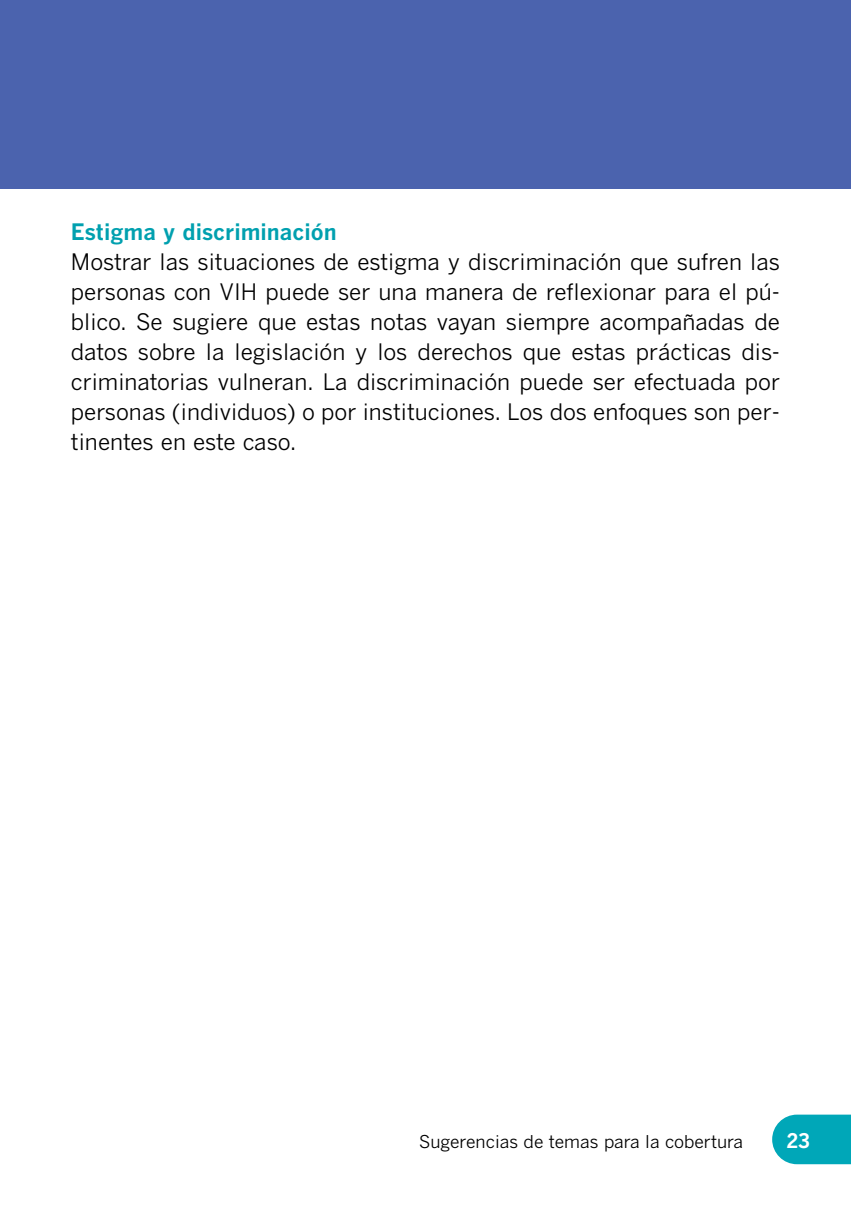
<style>
.page{position:relative;width:851px;height:1205px;background:#fff}
.page>*{position:absolute;margin:0;border:0;box-sizing:border-box;transform-origin:0 0}
.t1{font:22.5px/30px "Benton Gothic";color:#000;text-align:justify}
.t2{font:700 22.5px "Benton Gothic";color:#00a0af}
.t3{font:700 20px "Benton Gothic";color:#fff}
.t4{font:17.5px "Benton Gothic";color:#000}
</style>
<div class="page">
<svg style="left:772px;top:1114px;width:78px;height:50px;background:#14aebd"></svg>
<div style="left:0;top:0;width:850px;height:189px;background:#4b63ae"></div>
<p class="t2" style="left:71px;top:218px;width:267px">Estigma y discriminación</p>
<p class="t1" style="left:71px;top:246px;width:710px">Mostrar las situaciones de estigma y discriminación que sufren las personas con VIH puede ser una manera de reflexionar para el pú&shy;blico. Se sugiere que estas notas vayan siempre acompañadas de datos sobre la legislación y los derechos que estas prácticas dis&shy;criminatorias vulneran. La discriminación puede ser efectuada por personas (individuos) o por instituciones. Los dos enfoques son per&shy;tinentes en este caso.</p>
<p class="t4" style="left:419px;top:1131px;width:325px">Sugerencias de temas para la cobertura</p>
<p class="t3" style="left:786px;top:1128px;width:25px">23</p>
</div>
